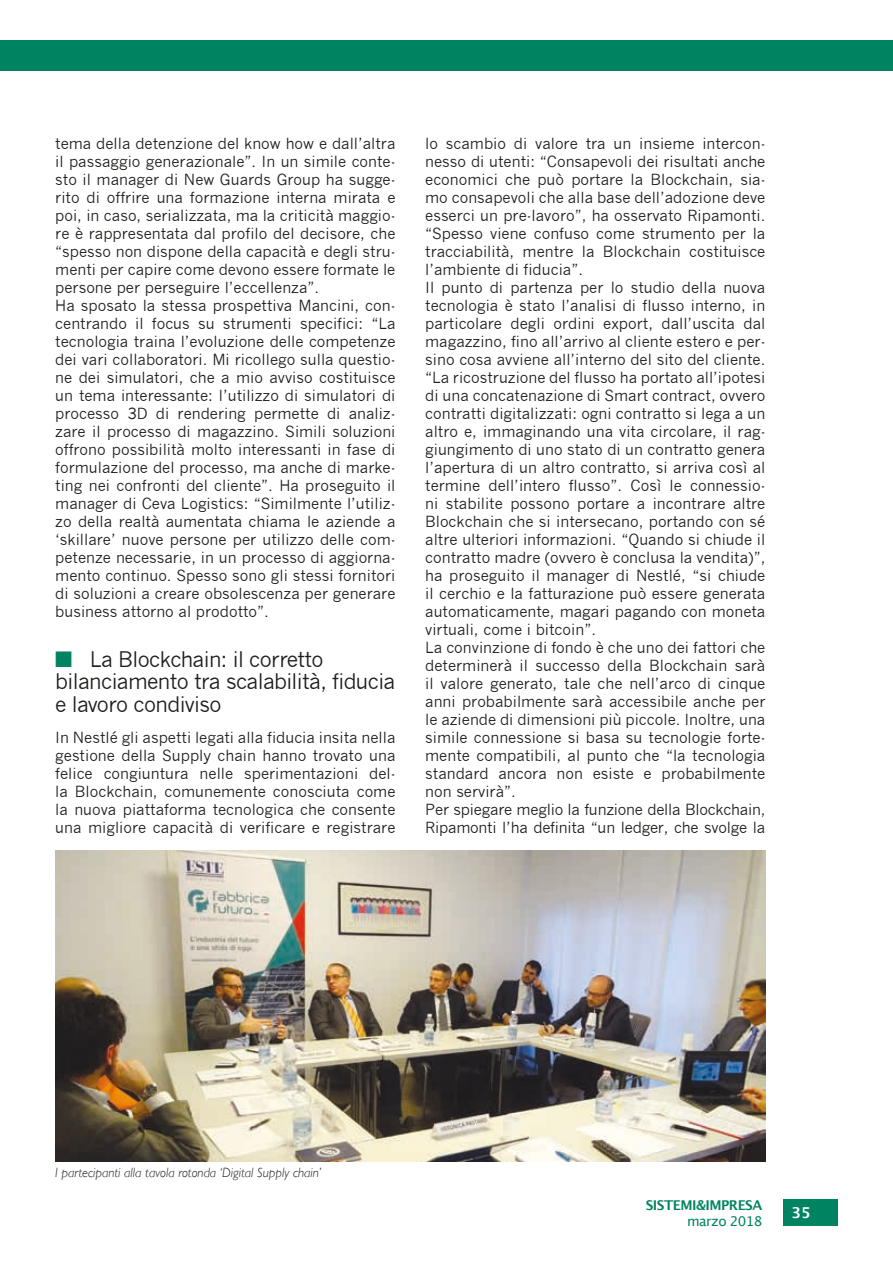
<style>
.page{position:relative;width:893px;height:1263px;background:#fff}
.page>*{position:absolute;margin:0;border:0;box-sizing:border-box;transform-origin:0 0}
.t1{font:21px/22.5px "News Gothic";letter-spacing:-.03em;color:#1d1d1b}
.t2{font:15px/18px "News Gothic";color:#1d1d1b}
.t3{font:600 15px "Lucida Sans";color:#fff}
.t4{font:italic 300 13.5px "Gill Sans";color:#1d1d1b}
.t5{font:700 13.5px "Lucida Grande";letter-spacing:-.04em;color:#008361}
.t6{font:13.5px "Lucida Grande";letter-spacing:-.04em;color:#008361}
.s1{color:#008361}
</style>
<div class="page">
<div style="left:784px;top:1199px;width:54px;height:27px;background:#008361"></div>
<div style="left:0;top:40px;width:893px;height:31px;background:#008361"></div>
<img style="left:55px;top:850px;width:710px;height:311px">
<p class="t2" style="left:55px;top:135px;width:342px">tema della detenzione del know how e dall’altra il passaggio generazionale”. In un simile conte&shy;sto il manager di New Guards Group ha sugge&shy;rito di offrire una formazione interna mirata e poi, in caso, serializzata, ma la criticità maggio&shy;re è rappresentata dal profilo del decisore, che “spesso non dispone della capacità e degli stru&shy;menti per capire come devono essere formate le persone per perseguire l’eccellenza”.<br>Ha sposato la stessa prospettiva Mancini, con&shy;centrando il focus su strumenti specifici: “La tecnologia traina l’evoluzione delle competenze dei vari collaboratori. Mi ricollego sulla questio&shy;ne dei simulatori, che a mio avviso costituisce un tema interessante: l’utilizzo di simulatori di processo 3D di rendering permette di analiz&shy;zare il processo di magazzino. Simili soluzioni offrono possibilità molto interessanti in fase di formulazione del processo, ma anche di marke&shy;ting nei confronti del cliente”. Ha proseguito il manager di Ceva Logistics: “Similmente l’utiliz&shy;zo della realtà aumentata chiama le aziende a ‘skillare’ nuove persone per utilizzo delle com&shy;petenze necessarie, in un processo di aggiorna&shy;mento continuo. Spesso sono gli stessi fornitori di soluzioni a creare obsolescenza per generare business attorno al prodotto”.</p>
<h1 class="t1" style="left:55px;top:648px;width:342px"><span class="s1">■</span> La Blockchain: il corretto bilanciamento tra scalabilità, fiducia e lavoro condiviso</h1>
<p class="t2" style="left:55px;top:729px;width:342px;text-align:justify">In Nestlé gli aspetti legati alla fiducia insita nella gestione della Supply chain hanno trovato una felice congiuntura nelle sperimentazioni del&shy;la Blockchain, comunemente conosciuta come la nuova piattaforma tecnologica che consente una migliore capacità di verificare e registrare</p>
<p class="t2" style="left:425px;top:135px;width:342px">lo scambio di valore tra un insieme intercon&shy;nesso di utenti: “Consapevoli dei risultati anche economici che può portare la Blockchain, sia&shy;mo consapevoli che alla base dell’adozione deve esserci un pre-lavoro”, ha osservato Ripamonti. “Spesso viene confuso come strumento per la tracciabilità, mentre la Blockchain costituisce l’ambiente di fiducia”.<br>Il punto di partenza per lo studio della nuova tecnologia è stato l’analisi di flusso interno, in particolare degli ordini export, dall’uscita dal magazzino, fino all’arrivo al cliente estero e per&shy;sino cosa avviene all’interno del sito del cliente. “La ricostruzione del flusso ha portato all’ipotesi di una concatenazione di Smart contract, ovvero contratti digitalizzati: ogni contratto si lega a un altro e, immaginando una vita circolare, il rag&shy;giungimento di uno stato di un contratto genera l’apertura di un altro contratto, si arriva così al termine dell’intero flusso”. Così le connessio&shy;ni stabilite possono portare a incontrare altre Blockchain che si intersecano, portando con sé altre ulteriori informazioni. “Quando si chiude il contratto madre (ovvero è conclusa la vendita)”, ha proseguito il manager di Nestlé, “si chiude il cerchio e la fatturazione può essere generata automaticamente, magari pagando con moneta virtuali, come i bitcoin”.<br>La convinzione di fondo è che uno dei fattori che determinerà il successo della Blockchain sarà il valore generato, tale che nell’arco di cinque anni probabilmente sarà accessibile anche per le aziende di dimensioni più piccole. Inoltre, una simile connessione si basa su tecnologie forte&shy;mente compatibili, al punto che “la tecnologia standard ancora non esiste e probabilmente non servirà”.<br>Per spiegare meglio la funzione della Blockchain, Ripamonti l’ha definita “un ledger, che svolge la</p>
<p class="t4" style="left:55px;top:1165px;width:267px">I partecipanti alla tavola rotonda ‘Digital Supply chain’</p>
<p class="t5" style="left:646px;top:1194px;width:118px">SISTEMI&amp;IMPRESA</p>
<p class="t6" style="left:687px;top:1213px;width:77px">marzo 2018</p>
<p class="t3" style="left:792px;top:1204px;width:21px">35</p>
</div>
